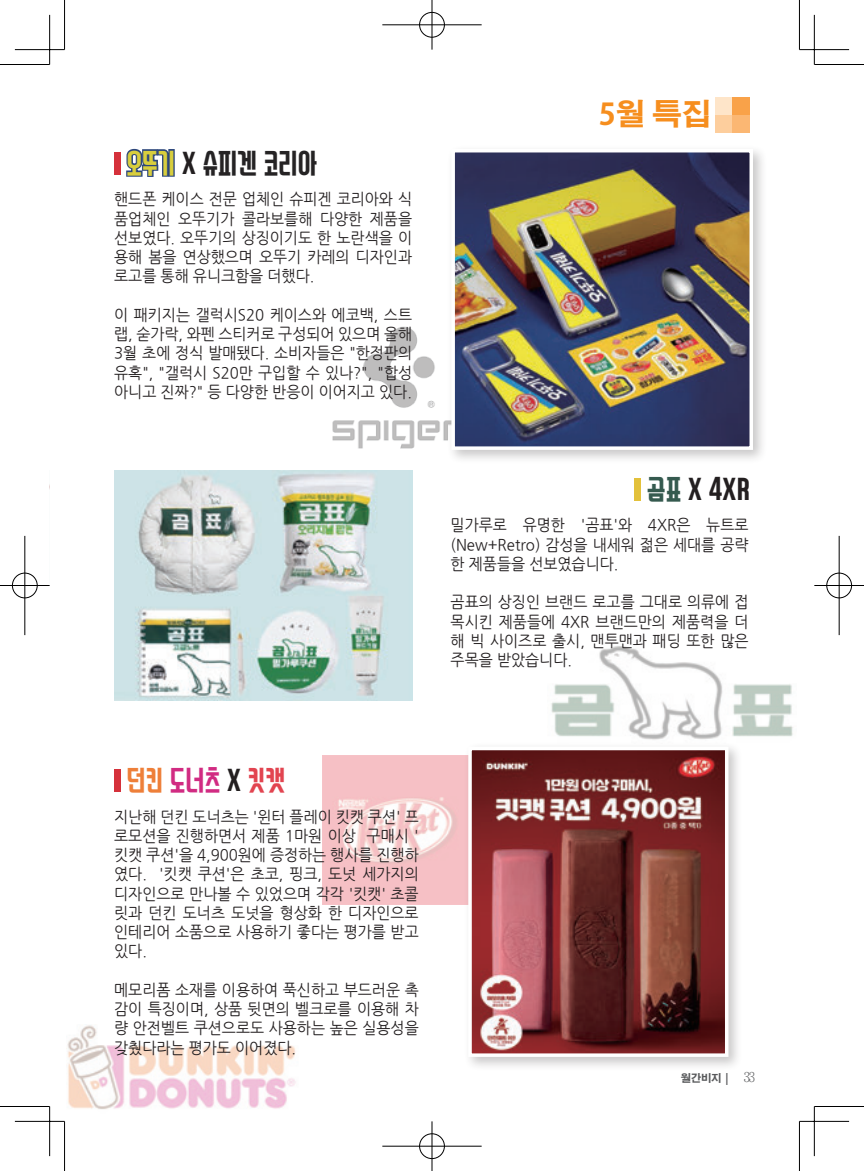
<style>
.page{position:relative;width:864px;height:1171px;background:#fff}
.page>*{position:absolute;margin:0;border:0;box-sizing:border-box;transform-origin:0 0}
.t1{font:31.5px "Swagger TTF";color:#252324}
.t2{font:31.5px "Swagger TTF";color:#d12b82}
.t3{font:31.5px "Swagger TTF";color:#231f20}
.t4{font:700 29.75px "Adobe Gothic Std";color:#f68e1e}
.t5{font:15.75px/19.2px "Nanum Gothic";color:#231f20;text-align:justify;scale:.95 1}
.t6{font:700 10.5px "Adobe Gothic Std";color:#57585a}
.s1{color:#d8ce3d}
.s2{color:#231f20}
.s3{color:#355a4f}
.s4{color:#ee7f39}
.s5{color:#e24450}
.s6{font-family:"Chosunilbo NM";font-weight:400;font-size:14px}
</style>
<div class="page">
<img style="left:67px;top:1025px;width:229px;height:84px">
<img style="left:322px;top:756px;width:141px;height:148px">
<img style="left:551px;top:646px;width:242px;height:94px">
<img style="left:305px;top:326px;width:141px;height:162px">
<div style="left:715px;top:98px;width:17px;height:17px;background:#fee5c9"></div>
<div style="left:732px;top:98px;width:17px;height:17px;background:#f9a249"></div>
<div style="left:715px;top:115px;width:17px;height:17px;background:#fdce9d"></div>
<div style="left:732px;top:115px;width:17px;height:17px;background:#fbb773"></div>
<div style="left:114px;top:152px;width:7px;height:22px;background:#d5313b"></div>
<div style="left:114px;top:769px;width:7px;height:22px;background:#d5313b"></div>
<svg style="left:126px;top:148px;width:49px;height:29px"></svg>
<div style="left:634px;top:478px;width:6px;height:22px;background:#e3c13b"></div>
<div style="left:446px;top:144px;width:321px;height:320px;background:#231f20;opacity:.25"></div>
<img style="left:456px;top:154px;width:291px;height:291px">
<div style="left:451px;top:149px;width:301px;height:301px;border:4px solid #fff"></div>
<img style="left:114px;top:471px;width:298px;height:230px">
<div style="left:463px;top:742px;width:280px;height:329px;background:#231f20;opacity:.25"></div>
<img style="left:473px;top:752px;width:250px;height:300px">
<div style="left:468px;top:747px;width:260px;height:310px;border:4px solid #fff"></div>
<hr style="left:0;top:64px;width:50px;height:1px;background:#000">
<hr style="left:814px;top:64px;width:49px;height:1px;background:#000">
<hr style="left:0;top:1106px;width:50px;height:1px;background:#000">
<hr style="left:814px;top:1106px;width:49px;height:1px;background:#000">
<hr style="left:64px;top:0;width:1px;height:50px;background:#000">
<hr style="left:64px;top:1121px;width:1px;height:50px;background:#000">
<hr style="left:798px;top:0;width:1px;height:50px;background:#000">
<hr style="left:798px;top:1121px;width:1px;height:50px;background:#000">
<hr style="left:15px;top:49px;width:49px;height:1px;background:#000">
<hr style="left:799px;top:49px;width:49px;height:1px;background:#000">
<hr style="left:15px;top:1121px;width:49px;height:1px;background:#000">
<hr style="left:799px;top:1121px;width:49px;height:1px;background:#000">
<hr style="left:49px;top:15px;width:1px;height:49px;background:#000">
<hr style="left:49px;top:1106px;width:1px;height:50px;background:#000">
<hr style="left:813px;top:15px;width:1px;height:49px;background:#000">
<hr style="left:813px;top:1106px;width:1px;height:50px;background:#000">
<div style="left:418px;top:11px;width:27px;height:27px;border:2px solid #fff;border-radius:50%"></div>
<hr style="left:382px;top:24px;width:99px;height:2px;background:#fff">
<hr style="left:430px;top:0;width:3px;height:50px;background:#fff">
<div style="left:419px;top:12px;width:25px;height:25px;border:1px solid #000;border-radius:50%"></div>
<hr style="left:382px;top:25px;width:99px;height:1px;background:#000">
<hr style="left:431px;top:0;width:1px;height:50px;background:#000">
<div style="left:418px;top:1132px;width:27px;height:28px;border:2px solid #fff;border-radius:50%"></div>
<hr style="left:382px;top:1145px;width:99px;height:2px;background:#fff">
<hr style="left:430px;top:1121px;width:3px;height:50px;background:#fff">
<div style="left:419px;top:1133px;width:25px;height:26px;border:1px solid #000;border-radius:50%"></div>
<hr style="left:382px;top:1146px;width:99px;height:1px;background:#000">
<hr style="left:431px;top:1121px;width:1px;height:50px;background:#000">
<div style="left:11px;top:572px;width:27px;height:27px;border:2px solid #fff;border-radius:50%"></div>
<hr style="left:0;top:584px;width:50px;height:3px;background:#fff">
<hr style="left:24px;top:536px;width:2px;height:99px;background:#fff">
<div style="left:12px;top:573px;width:25px;height:25px;border:1px solid #000;border-radius:50%"></div>
<hr style="left:0;top:585px;width:50px;height:1px;background:#000">
<hr style="left:25px;top:536px;width:1px;height:99px;background:#000">
<div style="left:825px;top:572px;width:27px;height:27px;border:2px solid #fff;border-radius:50%"></div>
<hr style="left:814px;top:584px;width:49px;height:3px;background:#fff">
<hr style="left:837px;top:536px;width:3px;height:99px;background:#fff">
<div style="left:826px;top:573px;width:25px;height:25px;border:1px solid #000;border-radius:50%"></div>
<hr style="left:814px;top:585px;width:49px;height:1px;background:#000">
<hr style="left:838px;top:536px;width:1px;height:99px;background:#000">
<h1 class="t1" style="left:126px;top:148px;width:192px"><span class="s1">오뚜기</span> <span class="s2">X</span> 슈피겐 코리아</h1>
<p class="t5" style="left:114px;top:190px;width:315px">핸드폰 케이스 전문 업체인 슈피겐 코리아와 식 품업체인 오뚜기가 콜라보를해 다양한 제품을 선보였다. 오뚜기의 상징이기도 한 노란색을 이 용해 봄을 연상했으며 오뚜기 카레의 디자인과 로고를 통해 유니크함을 더했다.</p>
<p class="t5" style="left:114px;top:305px;width:315px">이 패키지는 갤럭시S20 케이스와 에코백, 스트 랩, 숟가락, 와펜 스티커로 구성되어 있으며 올해 3월 초에 정식 발매됐다. 소비자들은 "한정판의 유혹", "갤럭시 S20만 구입할 수 있나?", "합성 아니고 진짜?" 등 다양한 반응이 이어지고 있다.</p>
<h2 class="t4" style="left:598px;top:97px;width:114px">5월 특집</h2>
<h1 class="t3" style="left:646px;top:474px;width:105px"><span class="s3">곰표</span> X 4XR</h1>
<p class="t5" style="left:450px;top:516px;width:315px">밀가루로 유명한 '곰표'와 4XR은 뉴트로 (New+Retro) 감성을 내세워 젊은 세대를 공략 한 제품들을 선보였습니다.</p>
<p class="t5" style="left:450px;top:593px;width:315px">곰표의 상징인 브랜드 로고를 그대로 의류에 접 목시킨 제품들에 4XR 브랜드만의 제품력을 더 해 빅 사이즈로 출시, 맨투맨과 패딩 또한 많은 주목을 받았습니다.</p>
<h1 class="t2" style="left:126px;top:765px;width:160px"><span class="s4">던킨</span> 도너츠 <span class="s2">X</span> <span class="s5">킷캣</span></h1>
<p class="t5" style="left:114px;top:807px;width:322px">지난해 던킨 도너츠는 '윈터 플레이 킷캣 쿠션' 프 로모션을 진행하면서 제품 1마원 이상 구매시 ' 킷캣 쿠션'을 4,900원에 증정하는 행사를 진행하 였다. '킷캣 쿠션'은 초코, 핑크, 도넛 세가지의 디자인으로 만나볼 수 있었으며 각각 '킷캣' 초콜 릿과 던킨 도너츠 도넛을 형상화 한 디자인으로 인테리어 소품으로 사용하기 좋다는 평가를 받고 있다.</p>
<p class="t5" style="left:114px;top:980px;width:322px">메모리폼 소재를 이용하여 푹신하고 부드러운 촉 감이 특징이며, 상품 뒷면의 벨크로를 이용해 차 량 안전벨트 쿠션으로도 사용하는 높은 실용성을 갖췄다라는 평가도 이어졌다.</p>
<p class="t6" style="left:680px;top:1072px;width:76px">월간비지 | <span class="s6">33</span></p>
</div>
